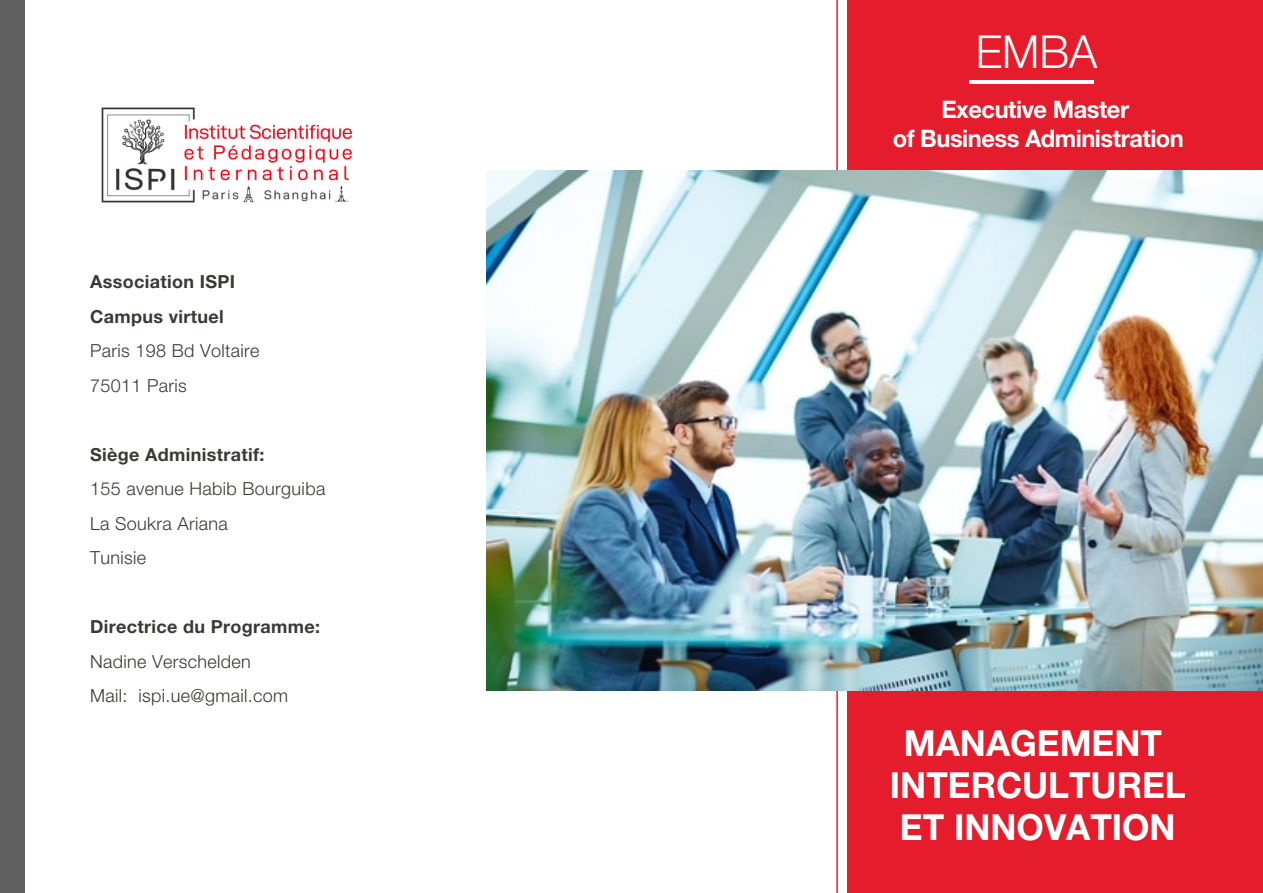
<style>
.page{position:relative;width:1263px;height:893px;background:#fff}
.page>*{position:absolute;margin:0;border:0;box-sizing:border-box;transform-origin:0 0}
.t1{font:300 45.6px "Helvetica Neue LT Std";color:#fff}
.t2{font:700 35.85px/42.3px "Helvetica Neue LT Std";color:#fff;text-align:center}
.t3{font:700 24.15px/28.3px "Helvetica Neue LT Std";letter-spacing:-.02em;color:#fff;text-align:center}
.t4{font:300 18px/34.5px "Helvetica Neue LT Std";letter-spacing:.02em;color:#363c34}
.t5{font:700 18px/34.5px "Helvetica Neue LT Std";letter-spacing:.02em;color:#363c34}
</style>
<div class="page">
<div style="left:848px;top:0;width:415px;height:893px;background:#e51c2b"></div>
<div style="left:0;top:0;width:24px;height:892px;background:#606060"></div>
<hr style="left:969px;top:81px;width:125px;height:3px;background:#fff">
<img style="left:486px;top:171px;width:777px;height:519px">
<img style="left:101px;top:107px;width:251px;height:96px">
<p class="t5" style="left:90px;top:264px;width:147px">Association ISPI<br>Campus virtuel</p>
<p class="t4" style="left:90px;top:333px;width:171px">Paris 198 Bd Voltaire<br>75011 Paris</p>
<p class="t5" style="left:90px;top:436px;width:176px">Siège Administratif:</p>
<p class="t4" style="left:90px;top:471px;width:237px">155 avenue Habib Bourguiba<br>La Soukra Ariana<br>Tunisie</p>
<p class="t5" style="left:90px;top:609px;width:232px">Directrice du Programme:</p>
<p class="t4" style="left:90px;top:644px;width:200px">Nadine Verschelden<br>Mail: ispi.ue@gmail.com</p>
<h1 class="t1" style="left:976px;top:24px;width:123px">EMBA</h1>
<h3 class="t3" style="left:893px;top:95px;width:293px">Executive Master<br>of Business Administration</h3>
<h2 class="t2" style="left:890px;top:721px;width:297px">MANAGEMENT<br>INTERCULTUREL<br>ET INNOVATION</h2>
</div>
